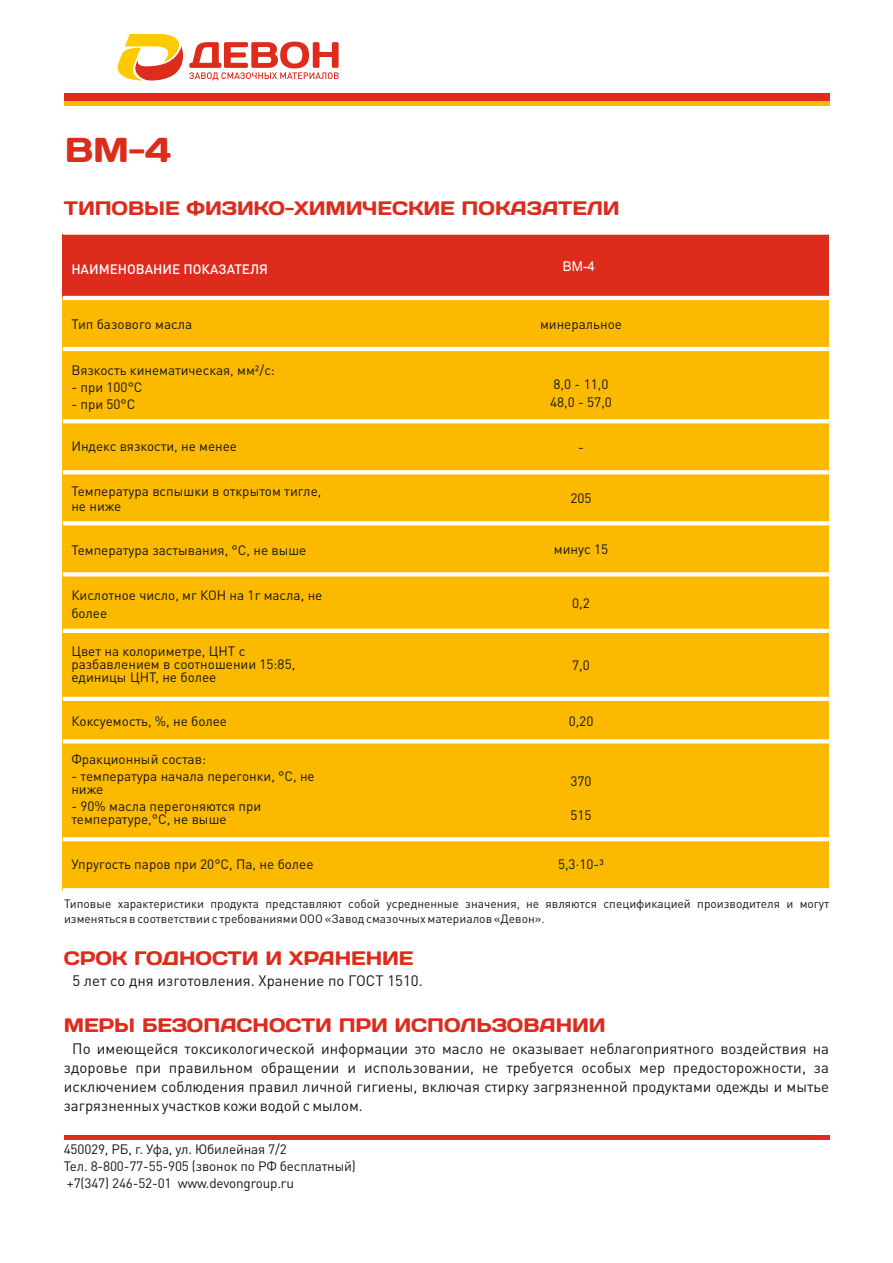
<style>
.page{position:relative;width:893px;height:1263px;background:#fff}
.page>*{position:absolute;margin:0;border:0;box-sizing:border-box;transform-origin:0 0}
.t1{font:34.5px "Days";color:#dd2b1c}
.t2{font:19.5px "Days";color:#dd2b1c}
.t3{font:15px/19.2px "DIN Pro";color:#151616;text-align:justify}
.t4{font:13.5px/17.2px "DIN Pro";color:#151616}
.t5{font:500 13.5px "DIN Pro";color:#fff}
.t6{font:13.5px "Arial";color:#fff}
.t7{font:12px/15.3px "DIN Pro";color:#151616}
</style>
<div class="page">
<div style="left:64px;top:93px;width:765px;height:9px;background:#dd2b1c"></div>
<hr style="left:64px;top:101px;width:765px;height:4px;background:#fbb900">
<svg style="left:189px;top:42px;width:150px;height:38px"></svg>
<svg style="left:118px;top:34px;width:65px;height:47px"></svg>
<hr style="left:64px;top:1135px;width:765px;height:4px;background:#dd2b1c">
<div style="left:63px;top:234px;width:266px;height:64px;background:#dd2b1c"></div>
<div style="left:329px;top:234px;width:500px;height:64px;background:#dd2b1c"></div>
<div style="left:63px;top:298px;width:266px;height:51px;background:#fbb900"></div>
<div style="left:329px;top:298px;width:500px;height:51px;background:#fbb900"></div>
<div style="left:63px;top:349px;width:266px;height:72px;background:#fbb900"></div>
<div style="left:329px;top:349px;width:500px;height:72px;background:#fbb900"></div>
<div style="left:63px;top:421px;width:266px;height:51px;background:#fbb900"></div>
<div style="left:329px;top:421px;width:500px;height:51px;background:#fbb900"></div>
<div style="left:63px;top:472px;width:266px;height:51px;background:#fbb900"></div>
<div style="left:329px;top:472px;width:500px;height:51px;background:#fbb900"></div>
<div style="left:63px;top:523px;width:266px;height:51px;background:#fbb900"></div>
<div style="left:329px;top:523px;width:500px;height:51px;background:#fbb900"></div>
<div style="left:63px;top:574px;width:266px;height:57px;background:#fbb900"></div>
<div style="left:329px;top:574px;width:500px;height:57px;background:#fbb900"></div>
<div style="left:63px;top:631px;width:266px;height:68px;background:#fbb900"></div>
<div style="left:329px;top:631px;width:500px;height:68px;background:#fbb900"></div>
<div style="left:63px;top:699px;width:266px;height:42px;background:#fbb900"></div>
<div style="left:329px;top:699px;width:500px;height:42px;background:#fbb900"></div>
<div style="left:63px;top:741px;width:266px;height:98px;background:#fbb900"></div>
<div style="left:329px;top:741px;width:500px;height:98px;background:#fbb900"></div>
<div style="left:63px;top:839px;width:266px;height:51px;background:#fbb900"></div>
<div style="left:329px;top:839px;width:500px;height:51px;background:#fbb900"></div>
<svg style="left:63px;top:888px;width:766px;height:3px;fill:#fff"></svg>
<svg style="left:63px;top:837px;width:766px;height:4px;background:#fefdf9"></svg>
<svg style="left:63px;top:739px;width:766px;height:4px;background:#fef9ed"></svg>
<hr style="left:63px;top:697px;width:766px;height:4px;background:#fff">
<hr style="left:63px;top:629px;width:766px;height:4px;background:#fff">
<svg style="left:63px;top:572px;width:766px;height:4px;background:#fefaee"></svg>
<svg style="left:63px;top:521px;width:766px;height:4px;background:#fefaf0"></svg>
<svg style="left:63px;top:470px;width:766px;height:4px;background:#fefbf2"></svg>
<svg style="left:63px;top:419px;width:766px;height:4px;background:#fefbf4"></svg>
<hr style="left:63px;top:347px;width:766px;height:4px;background:#fff">
<hr style="left:63px;top:296px;width:766px;height:4px;background:#fff">
<hr style="left:63px;top:234px;width:766px;height:1px;background:#fff">
<h1 class="t1" style="left:65px;top:134px;width:108px">ВМ-4</h1>
<h2 class="t2" style="left:64px;top:199px;width:557px">ТИПОВЫЕ ФИЗИКО-ХИМИЧЕСКИЕ ПОКАЗАТЕЛИ</h2>
<p class="t5" style="left:71px;top:263px;width:198px">НАИМЕНОВАНИЕ ПОКАЗАТЕЛЯ</p>
<p class="t6" style="left:563px;top:261px;width:34px">ВМ-4</p>
<p class="t4" style="left:71px;top:317px;width:122px">Тип базового масла</p>
<p class="t4" style="left:540px;top:317px;width:83px">минеральное</p>
<p class="t4" style="left:71px;top:362px;width:205px">Вязкость кинематическая, мм²/с:</p>
<p class="t4" style="left:71px;top:380px;width:73px">- при 100°С</p>
<p class="t4" style="left:71px;top:397px;width:66px">- при 50°С</p>
<p class="t4" style="left:550px;top:377px;width:63px">8,0 - 11,0<br>48,0 - 57,0</p>
<p class="t4" style="left:71px;top:439px;width:167px">Индекс вязкости, не менее</p>
<p class="t4" style="left:578px;top:440px;width:7px">-</p>
<p class="t4" style="left:71px;top:486px;width:252px;line-height:14.2px">Температура вспышки в открытом тигле, не ниже</p>
<p class="t4" style="left:570px;top:491px;width:23px">205</p>
<p class="t4" style="left:71px;top:543px;width:237px">Температура застывания, °С, не выше</p>
<p class="t4" style="left:554px;top:542px;width:56px">минус 15</p>
<p class="t4" style="left:71px;top:588px;width:253px">Кислотное число, мг КОН на 1г масла, не более</p>
<p class="t4" style="left:572px;top:596px;width:19px">0,2</p>
<p class="t4" style="left:71px;top:646px;width:225px;line-height:12.8px">Цвет на колориметре, ЦНТ с разбавлением в соотношении 15:85, единицы ЦНТ, не более</p>
<p class="t4" style="left:572px;top:658px;width:19px">7,0</p>
<p class="t4" style="left:71px;top:713px;width:157px">Коксуемость, %, не более</p>
<p class="t4" style="left:569px;top:713px;width:26px">0,20</p>
<p class="t4" style="left:71px;top:752px;width:136px">Фракционный состав:</p>
<p class="t4" style="left:71px;top:771px;width:245px;line-height:12.8px">- температура начала перегонки, °С, не ниже</p>
<p class="t4" style="left:71px;top:801px;width:191px;line-height:12.8px">- 90% масла перегоняются при температуре,°С, не выше</p>
<p class="t4" style="left:570px;top:774px;width:23px">370</p>
<p class="t4" style="left:570px;top:808px;width:23px">515</p>
<p class="t4" style="left:71px;top:857px;width:244px">Упругость паров при 20°С, Па, не более</p>
<p class="t4" style="left:558px;top:857px;width:47px">5,3∙10-³</p>
<p class="t7" style="left:64px;top:897px;width:767px">Типовые характеристики продукта представляют собой усредненные значения, не являются спецификацией производителя и могут изменяться в соответствии с требованиями ООО «Завод смазочных материалов «Девон».</p>
<h2 class="t2" style="left:64px;top:949px;width:351px">СРОК ГОДНОСТИ И ХРАНЕНИЕ</h2>
<p class="t3" style="left:72px;top:973px;width:352px">5 лет со дня изготовления. Хранение по ГОСТ 1510.</p>
<h2 class="t2" style="left:64px;top:1016px;width:543px">МЕРЫ БЕЗОПАСНОСТИ ПРИ ИСПОЛЬЗОВАНИИ</h2>
<p class="t3" style="left:64px;top:1040px;width:767px;text-indent:9px">По имеющейся токсикологической информации это масло не оказывает неблагоприятного воздействия на здоровье при правильном обращении и использовании, не требуется особых мер предосторожности, за исключением соблюдения правил личной гигиены, включая стирку загрязненной продуктами одежды и мытье загрязненных участков кожи водой с мылом.</p>
<p class="t4" style="left:64px;top:1141px;width:294px">450029, РБ, г. Уфа, ул. Юбилейная 7/2<br>Тел. 8-800-77-55-905 (звонок по РФ бесплатный) +7(347) 246-52-01 www.devongroup.ru</p>
</div>
